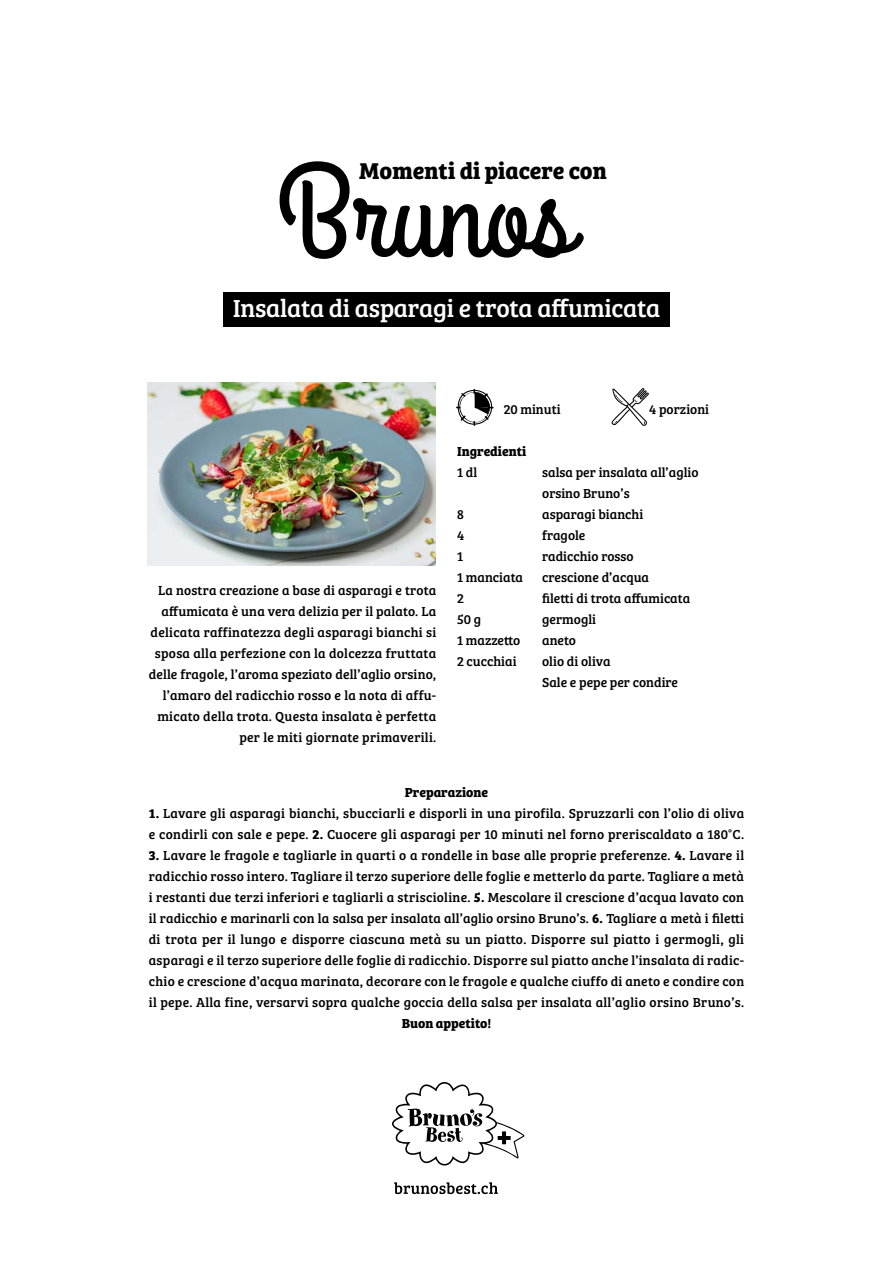
<style>
.page{position:relative;width:893px;height:1263px;background:#fff}
.page>*{position:absolute;margin:0;border:0;box-sizing:border-box;transform-origin:0 0}
.t1{font:25.5px "Bree Serif";letter-spacing:-.01em;color:#fff}
.t2{font:700 23.7px "Bree Serif";color:#000}
.t3{font:13.5px/21px "Bree Serif";letter-spacing:.02em;color:#000}
.t4{font:13.5px/21px "Bree Serif";color:#000}
.t5{font:700 13.5px "Bree Serif";color:#000}
.s1{font-weight:700}
</style>
<div class="page">
<svg style="left:392px;top:1082px;width:132px;height:83px"></svg>
<svg style="left:394px;top:1182px;width:104px;height:12px"></svg>
<svg style="left:280px;top:161px;width:304px;height:98px"></svg>
<div style="left:223px;top:292px;width:447px;height:34px;background:#000"></div>
<svg style="left:456px;top:389px;width:38px;height:37px"></svg>
<svg style="left:611px;top:388px;width:38px;height:38px"></svg>
<img style="left:148px;top:383px;width:288px;height:183px">
<p class="t2" style="left:359px;top:152px;width:249px">Momenti di piacere con</p>
<p class="t1" style="left:233px;top:289px;width:429px">Insalata di asparagi e trota affumicata</p>
<p class="t3" style="left:149px;top:579px;width:289px;text-align:right">La nostra creazione a base di asparagi e trota affumicata è una vera delizia per il palato. La delicata raffinatezza degli asparagi bianchi si sposa alla perfezione con la dolcezza fruttata delle fragole, l’aroma speziato dell’aglio orsino, l’amaro del radicchio rosso e la nota di affu&shy;micato della trota. Questa insalata è perfetta per le miti giornate primaverili.</p>
<p class="t4" style="left:504px;top:398px;width:58px">20 minuti</p>
<p class="t4" style="left:649px;top:398px;width:61px">4 porzioni</p>
<p class="t5" style="left:457px;top:441px;width:71px">Ingredienti</p>
<p class="t3" style="left:457px;top:461px;width:22px">1 dl</p>
<p class="t4" style="left:542px;top:461px;width:158px">salsa per insalata all’aglio orsino Bruno’s</p>
<p class="t3" style="left:457px;top:503px;width:8px">8</p>
<p class="t4" style="left:542px;top:503px;width:103px">asparagi bianchi</p>
<p class="t3" style="left:457px;top:524px;width:9px">4</p>
<p class="t4" style="left:542px;top:524px;width:45px">fragole</p>
<p class="t3" style="left:457px;top:545px;width:7px">1</p>
<p class="t4" style="left:542px;top:545px;width:93px">radicchio rosso</p>
<p class="t4" style="left:457px;top:566px;width:68px">1 manciata</p>
<p class="t4" style="left:542px;top:566px;width:108px">crescione d’acqua</p>
<p class="t3" style="left:457px;top:587px;width:8px">2</p>
<p class="t4" style="left:542px;top:587px;width:150px">filetti di trota affumicata</p>
<p class="t3" style="left:457px;top:608px;width:25px">50 g</p>
<p class="t4" style="left:542px;top:608px;width:55px">germogli</p>
<p class="t3" style="left:457px;top:629px;width:65px">1 mazzetto</p>
<p class="t3" style="left:542px;top:629px;width:35px">aneto</p>
<p class="t4" style="left:457px;top:650px;width:61px">2 cucchiai</p>
<p class="t4" style="left:542px;top:650px;width:70px">olio di oliva</p>
<p class="t4" style="left:542px;top:671px;width:137px">Sale e pepe per condire</p>
<p class="t5" style="left:405px;top:782px;width:85px">Preparazione</p>
<p class="t3" style="left:149px;top:802px;width:597px"><span class="s1">1.</span> Lavare gli asparagi bianchi, sbucciarli e disporli in una pirofila. Spruzzarli con l’olio di oliva e condirli con sale e pepe. <span class="s1">2.</span> Cuocere gli asparagi per 10 minuti nel forno preriscaldato a 180°C.</p>
<p class="t3" style="left:149px;top:844px;width:597px;text-align:center"><span class="s1">3.</span> Lavare le fragole e tagliarle in quarti o a rondelle in base alle proprie preferenze. <span class="s1">4.</span> Lavare il radicchio rosso intero. Tagliare il terzo superiore delle foglie e metterlo da parte. Tagliare a metà i restanti due terzi inferiori e tagliarli a striscioline. <span class="s1">5.</span> Mescolare il crescione d’acqua lavato con il radicchio e marinarli con la salsa per insalata all’aglio orsino Bruno’s. <span class="s1">6.</span> Tagliare a metà i filetti di trota per il lungo e disporre ciascuna metà su un piatto. Disporre sul piatto i germogli, gli asparagi e il terzo superiore delle foglie di radicchio. Disporre sul piatto anche l’insalata di radic&shy;chio e crescione d’acqua marinata, decorare con le fragole e qualche ciuffo di aneto e condire con il pepe. Alla fine, versarvi sopra qualche goccia della salsa per insalata all’aglio orsino Bruno’s.<br><span class="s1">Buon appetito!</span></p>
</div>
